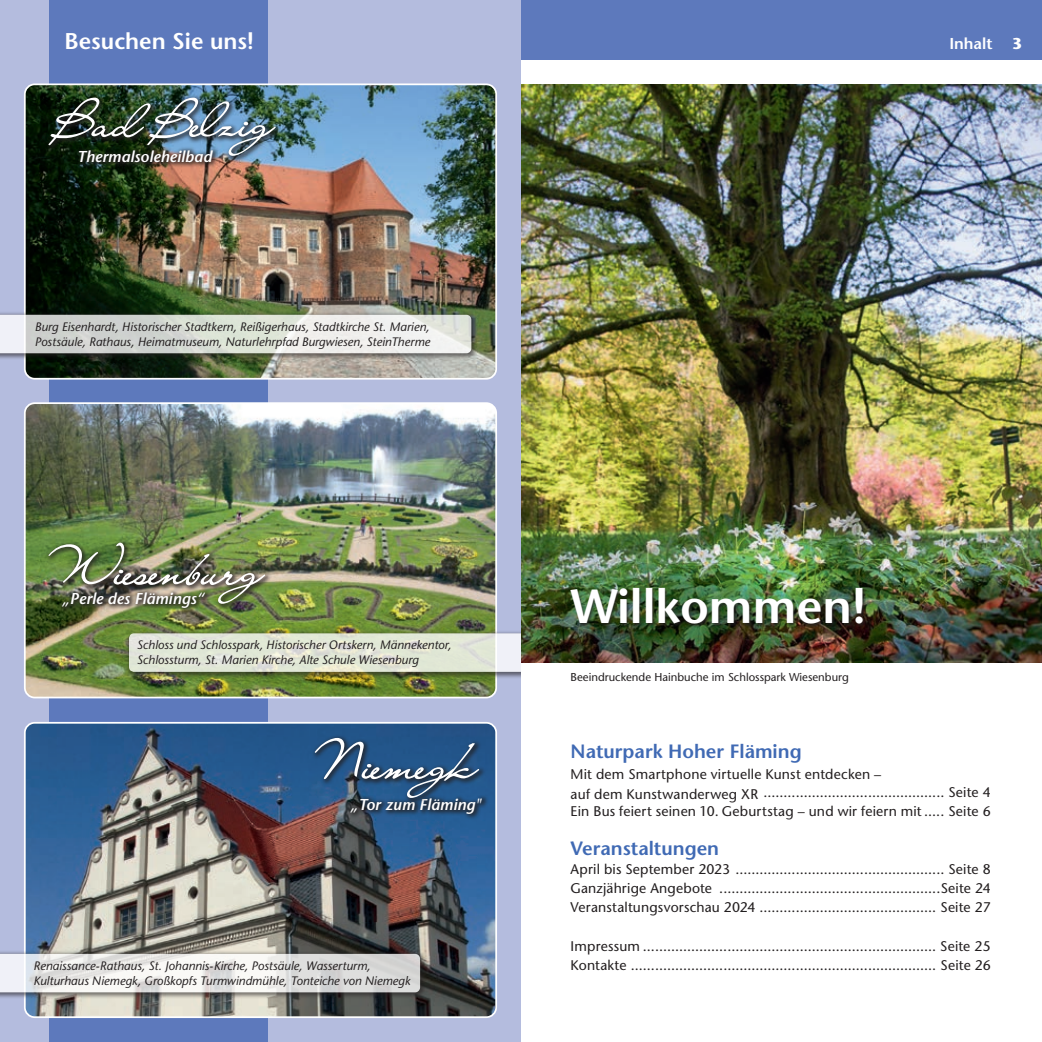
<style>
.page{position:relative;width:1042px;height:1042px;background:#fff}
.page>*{position:absolute;margin:0;border:0;box-sizing:border-box;transform-origin:0 0}
.t1{font:600 47.77px "Stone Sans Std";color:#fff}
.t2{font:600 22.75px "Stone Sans Std";color:#fff}
.Überschriften_redakt__Teil{font:600 19.25px "Stone Sans Std";color:#406ab4}
.Lauftext{font:600 19.25px "Stone Sans Std";color:#406ab4}
.t3{font:italic 600 15.75px "Stone Sans Std";color:#fff}
.t4{font:600 15.75px "Stone Sans Std";color:#fff}
.t5{font:700 15.75px "Stone Sans Std";color:#fff}
.Lauftext-2{font:500 14px/17.5px "Stone Sans Std";letter-spacing:.01em;color:#231f20}
.t6{font:italic 500 12.25px/14.9px "Stone Sans Std";color:#231f20}
.t7{font:500 11.38px "Stone Sans Std";color:#231f20}
</style>
<div class="page">
<div style="left:521px;top:0;width:521px;height:60px;background:#5d79bc"></div>
<div style="left:0;top:0;width:521px;height:1042px;background:#b4bcde"></div>
<div style="left:50px;top:0;width:218px;height:1042px;background:#5d79bc"></div>
<img style="left:27px;top:86px;width:467px;height:291px">
<div style="left:24px;top:83px;width:473px;height:297px;border:2px solid #fff;border-radius:10px"></div>
<img style="left:25px;top:723px;width:471px;height:294px">
<div style="left:24px;top:722px;width:473px;height:296px;border:2px solid #fff;border-radius:10px"></div>
<img style="left:25px;top:405px;width:471px;height:292px">
<div style="left:24px;top:402px;width:473px;height:296px;border:2px solid #fff;border-radius:10px"></div>
<div style="left:76px;top:146px;width:144px;height:22px;background:#231f20;opacity:.75"></div>
<div style="left:59px;top:589px;width:153px;height:25px;background:#231f20;opacity:.75"></div>
<div style="left:347px;top:794px;width:142px;height:26px;background:#231f20;opacity:.75"></div>
<div style="left:0;top:311px;width:478px;height:49px;background:#231f20;opacity:.75"></div>
<svg style="left:0;top:315px;width:471px;height:38px"></svg>
<div style="left:125px;top:630px;width:403px;height:49px;background:#231f20;opacity:.75"></div>
<svg style="left:129px;top:633px;width:392px;height:39px"></svg>
<div style="left:0;top:950px;width:427px;height:49px;background:#231f20;opacity:.75"></div>
<svg style="left:0;top:954px;width:420px;height:38px"></svg>
<div style="left:311px;top:734px;width:175px;height:71px;background:#231f20;opacity:.75"></div>
<svg style="left:315px;top:738px;width:164px;height:60px"></svg>
<div style="left:45px;top:94px;width:238px;height:69px;background:#231f20;opacity:.75"></div>
<img style="left:49px;top:98px;width:227px;height:58px">
<div style="left:45px;top:539px;width:227px;height:72px;background:#231f20;opacity:.75"></div>
<img style="left:48px;top:543px;width:217px;height:61px">
<div style="left:521px;top:632px;width:29px;height:70px;background:#fff"></div>
<img style="left:521px;top:84px;width:521px;height:578px">
<div style="left:570px;top:588px;width:296px;height:40px;background:#231f20;opacity:.75"></div>
<h2 class="t2" style="left:64px;top:28px;width:191px">Besuchen Sie uns!</h2>
<p class="t4" style="left:949px;top:34px;width:45px">Inhalt</p>
<p class="t5" style="left:1012px;top:34px;width:11px">3</p>
<p class="t3" style="left:77px;top:147px;width:137px">Thermalsoleheilbad</p>
<p class="t6" style="left:35px;top:319px;width:397px">Burg Eisenhardt, Historischer Stadtkern, Reißigerhaus, Stadtkirche St. Marien,<br>Postsäule, Rathaus, Heimatmuseum, Naturlehrpfad Burgwiesen, SteinTherme</p>
<p class="t3" style="left:62px;top:589px;width:144px">„Perle des Flämings“</p>
<p class="t6" style="left:137px;top:637px;width:316px">Schloss und Schlosspark, Historischer Ortskern, Männekentor,<br>Schlossturm, St. Marien Kirche, Alte Schule Wiesenburg</p>
<p class="t3" style="left:351px;top:794px;width:132px">„Tor zum Fläming"</p>
<p class="t6" style="left:33px;top:958px;width:378px">Renaissance-Rathaus, St. Johannis-Kirche, Postsäule, Wasserturm,<br>Kulturhaus Niemegk, Großkopfs Turmwindmühle, Tonteiche von Niemegk</p>
<h1 class="t1" style="left:570px;top:578px;width:297px">Willkommen!</h1>
<p class="t7" style="left:570px;top:670px;width:280px">Beeindruckende Hainbuche im Schlosspark Wiesenburg</p>
<p class="Überschriften_redakt__Teil" style="left:570px;top:740px;width:233px">Naturpark Hoher Fläming</p>
<p class="Lauftext-2" style="left:570px;top:765px;width:421px">Mit dem Smartphone virtuelle Kunst entdecken –<br>auf dem Kunstwanderweg XR ............................................. Seite 4</p>
<p class="Lauftext-2" style="left:570px;top:802px;width:421px">Ein Bus feiert seinen 10. Geburtstag – und wir feiern mit ..... Seite 6</p>
<p class="Lauftext" style="left:570px;top:836px;width:150px">Veranstaltungen</p>
<p class="Lauftext-2" style="left:570px;top:860px;width:421px">April bis September 2023 .................................................... Seite 8</p>
<p class="Lauftext-2" style="left:570px;top:879px;width:422px">Ganzjährige Angebote .......................................................Seite 24</p>
<p class="Lauftext-2" style="left:570px;top:898px;width:421px">Veranstaltungsvorschau 2024 ............................................ Seite 27</p>
<p class="Lauftext-2" style="left:570px;top:937px;width:421px">Impressum ......................................................................... Seite 25</p>
<p class="Lauftext-2" style="left:570px;top:956px;width:422px">Kontakte ............................................................................ Seite 26</p>
</div>
